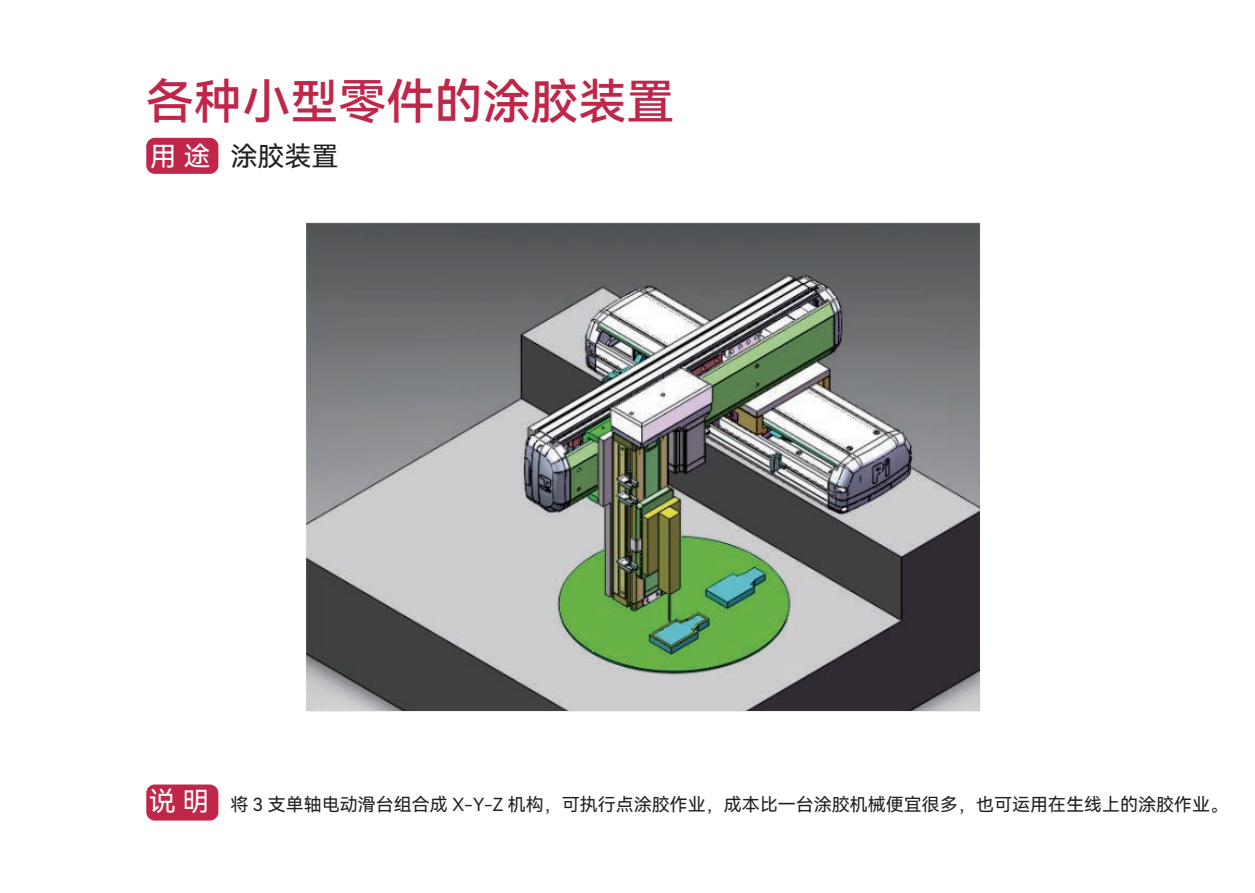
<style>
.page{position:relative;width:1255px;height:893px;background:#fff}
.page>*{position:absolute;margin:0;border:0;box-sizing:border-box;transform-origin:0 0}
.t1{font:48px "Harmony OS Sans SC Medium";color:#bf264a}
.t2{font:27px "Harmony OS Sans SC";color:#231f20}
.t3{font:18px "Harmony OS Sans SC";color:#231f20}
.s1{color:#fff}
.s2{font-size:27px;color:#fff}
</style>
<div class="page">
<img style="left:307px;top:223px;width:672px;height:487px">
<div style="left:146px;top:138px;width:72px;height:36px;background:#bf264a;border-radius:9px"></div>
<div style="left:146px;top:784px;width:72px;height:37px;background:#bf264a;border-radius:9px"></div>
<h1 class="t1" style="left:146px;top:68px;width:529px">各种小型零件的涂胶装置</h1>
<h2 class="t2" style="left:150px;top:137px;width:190px"><span class="s1">用途</span> 涂胶装置</h2>
<p class="t3" style="left:149px;top:792px;width:1080px"><span class="s2">说明</span> 将 3 支单轴电动滑台组合成 X-Y-Z 机构，可执行点涂胶作业，成本比一台涂胶机械便宜很多，也可运用在生线上的涂胶作业。</p>
</div>
